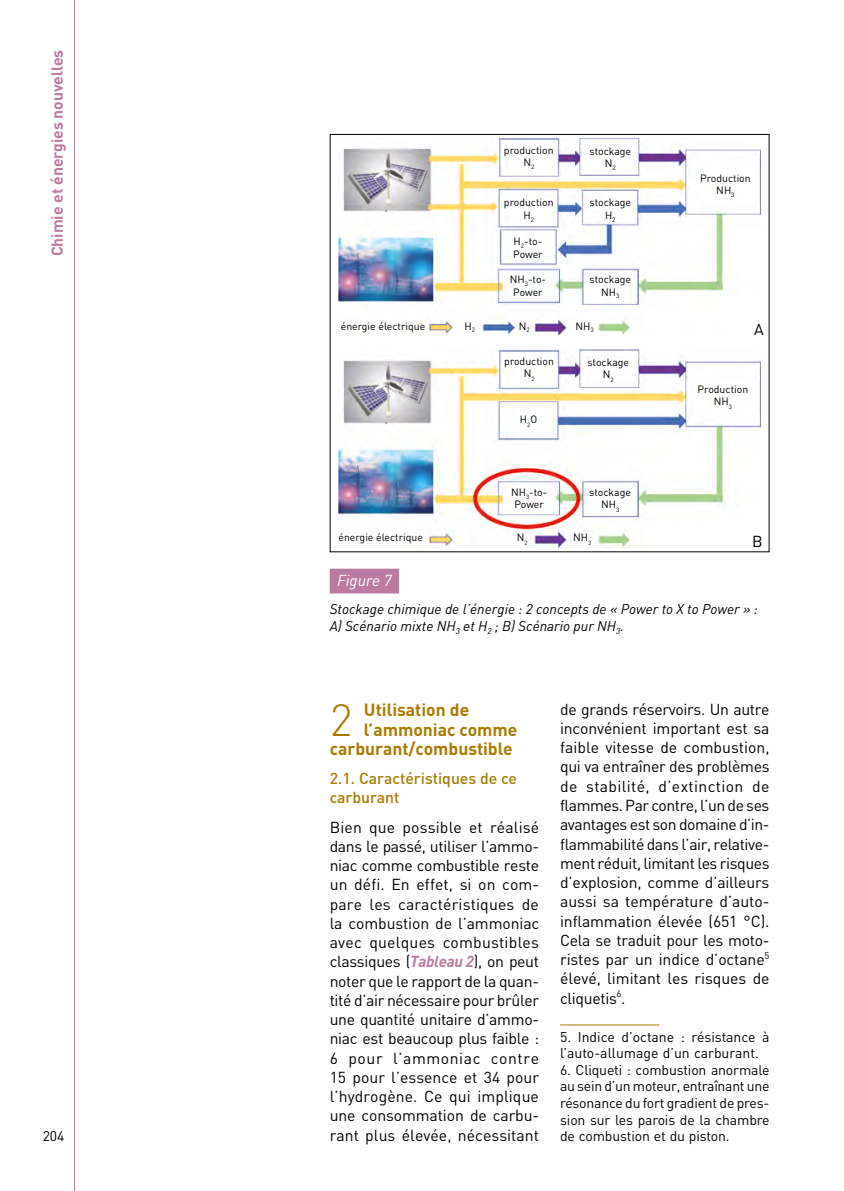
<style>
.page{position:relative;width:844px;height:1191px;background:#fff}
.page>*{position:absolute;margin:0;border:0;box-sizing:border-box;transform-origin:0 0}
.Intertitre_1{font:300 44.45px "DIN";color:#aa7b00}
.Intertitre_1-2{font:700 17.5px "DIN";color:#aa7b00}
.Texte_courant{font:15.75px/19.2px "DIN";color:#000;text-align:justify}
.Intertitre_2{font:500 15.75px/19.2px "DIN";color:#aa7b00}
.t1{font:700 15.75px "DIN";color:#bb7aa1}
.Figure_numero{font:italic 15.75px "DIN";color:#fff}
.Cartouche_ABC{font:15.75px "DIN";color:#000}
.Notes{font:14px/16.6px "DIN";letter-spacing:-.01em;color:#000}
.Figure_titre{font:italic 14px/16.8px "DIN";color:#000}
.t2{font:10.5px/12.6px "DIN";color:#000;text-align:center}
.s1{font-weight:700;font-style:italic;color:#bb7aa1}
</style>
<div class="page">
<svg style="left:74px;top:0;width:1px;height:1191px"></svg>
<hr style="left:560px;top:1024px;width:99px;height:1px;background:#aa7b00">
<div style="left:329px;top:568px;width:70px;height:25px;background:#bb7aa1"></div>
<img style="left:338px;top:138px;width:422px;height:198px">
<img style="left:338px;top:350px;width:422px;height:198px">
<p class="t1" style="left:47px;top:256px;width:208px;rotate:-90deg">Chimie et énergies nouvelles</p>
<p class="Notes" style="left:43px;top:1127px;width:23px">204</p>
<p class="t2" style="left:504px;top:143px;width:51px">production<br>N<sub>2</sub></p>
<p class="t2" style="left:504px;top:196px;width:51px">production<br>H<sub>2</sub></p>
<p class="t2" style="left:589px;top:196px;width:43px">stockage<br>H<sub>2</sub></p>
<p class="t2" style="left:589px;top:144px;width:43px">stockage<br>N<sub>2</sub></p>
<p class="t2" style="left:513px;top:235px;width:31px;text-align:left">H<sub>2</sub>-to-<br>Power</p>
<p class="t2" style="left:509px;top:273px;width:38px">NH<sub>3</sub>-to-<br>Power</p>
<p class="t2" style="left:589px;top:273px;width:43px">stockage<br>NH<sub>3</sub></p>
<p class="t2" style="left:340px;top:319px;width:86px">énergie électrique</p>
<p class="t2" style="left:464px;top:319px;width:12px">H<sub>2</sub></p>
<p class="t2" style="left:519px;top:319px;width:12px">N<sub>2</sub></p>
<p class="t2" style="left:575px;top:319px;width:20px">NH<sub>3</sub></p>
<p class="t2" style="left:504px;top:354px;width:51px">production<br>N<sub>2</sub></p>
<p class="t2" style="left:519px;top:413px;width:19px">H<sub>2</sub>O</p>
<p class="t2" style="left:587px;top:355px;width:43px">stockage<br>N<sub>2</sub></p>
<p class="t2" style="left:589px;top:485px;width:43px">stockage<br>NH<sub>3</sub></p>
<p class="t2" style="left:511px;top:485px;width:38px">NH<sub>3</sub>-to-<br>Power</p>
<p class="t2" style="left:516px;top:531px;width:12px">N<sub>2</sub></p>
<p class="t2" style="left:338px;top:531px;width:86px">énergie électrique</p>
<p class="t2" style="left:573px;top:531px;width:20px">NH<sub>3</sub></p>
<p class="t2" style="left:700px;top:171px;width:52px">Production<br>NH<sub>3</sub></p>
<p class="Cartouche_ABC" style="left:754px;top:319px;width:11px">A</p>
<p class="t2" style="left:697px;top:382px;width:52px">Production<br>NH<sub>3</sub></p>
<p class="Cartouche_ABC" style="left:752px;top:532px;width:12px">B</p>
<p class="Figure_numero" style="left:337px;top:570px;width:56px">Figure 7</p>
<p class="Figure_titre" style="left:329px;top:600px;width:429px">Stockage chimique de l’énergie : 2 concepts de « Power to X to Power » :<br>A) Scénario mixte NH<sub>3</sub> et H<sub>2</sub> ; B) Scénario pur NH<sub>3</sub>.</p>
<p class="Intertitre_1" style="left:329px;top:692px;width:24px">2</p>
<p class="Intertitre_1-2" style="left:364px;top:698px;width:107px">Utilisation de</p>
<p class="Intertitre_1-2" style="left:364px;top:718px;width:155px">l’ammoniac comme</p>
<p class="Intertitre_1-2" style="left:329px;top:737px;width:184px">carburant/combustible</p>
<p class="Intertitre_2" style="left:329px;top:768px;width:189px">2.1. Caractéristiques de ce carburant</p>
<p class="Texte_courant" style="left:329px;top:817px;width:211px">Bien que possible et réalisé dans le passé, utiliser l’ammo&shy;niac comme combustible reste un défi. En effet, si on com&shy;pare les caractéristiques de la combustion de l’ammoniac avec quelques combustibles classiques (<span class="s1">Tableau 2</span>), on peut noter que le rapport de la quan&shy;tité d’air nécessaire pour brûler une quantité unitaire d’ammo&shy;niac est beaucoup plus faible :<br>6 pour l’ammoniac contre 15 pour l’essence et 34 pour l’hydrogène. Ce qui implique une consommation de carbu&shy;rant plus élevée, nécessitant</p>
<p class="Texte_courant" style="left:560px;top:699px;width:211px">de grands réservoirs. Un autre inconvénient important est sa faible vitesse de combustion, qui va entraîner des problèmes de stabilité, d’extinction de flammes. Par contre, l’un de ses avantages est son domaine d’in&shy;flammabilité dans l’air, relative&shy;ment réduit, limitant les risques d’explosion, comme d’ailleurs aussi sa température d’auto&shy;inflammation élevée (651 °C).<br>Cela se traduit pour les moto&shy;ristes par un indice d’octane<sup>5 </sup>élevé, limitant les risques de cliquetis<sup>6</sup>.</p>
<p class="Notes" style="left:560px;top:1028px;width:211px">5. Indice d’octane : résistance à l’auto-allumage d’un carburant.</p>
<p class="Notes" style="left:560px;top:1061px;width:211px;text-align:justify">6. Cliqueti : combustion anormale au sein d’un moteur, entraînant une résonance du fort gradient de pres&shy;sion sur les parois de la chambre de combustion et du piston.</p>
</div>
